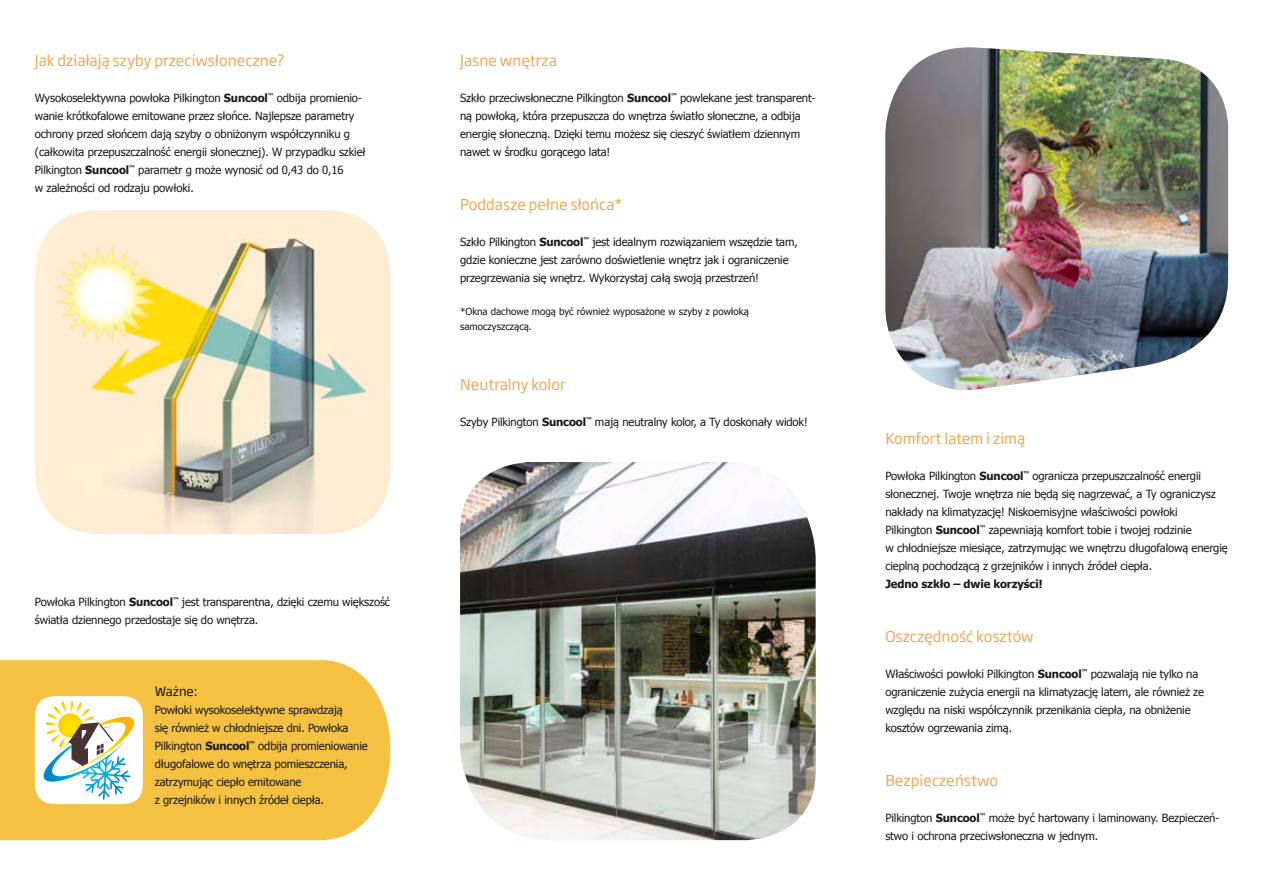
<style>
.page{position:relative;width:1263px;height:893px;background:#fff}
.page>*{position:absolute;margin:0;border:0;box-sizing:border-box;transform-origin:0 0}
.t1{font:15px "Soho Gothic Pro";color:#eda859}
.t2{font:12.75px "Soho Gothic Pro";color:#191918}
.t3{font:11.25px/18px "Tahoma";letter-spacing:-.01em;color:#191918}
.t4{font:700 11.25px "Tahoma";letter-spacing:-.01em;color:#191918}
.t5{font:9.75px/15px "Tahoma";color:#191918}
.s1{font-weight:700}
</style>
<div class="page">
<div style="left:0;top:660px;width:390px;height:180px;background:#f4c143"></div>
<div style="left:35px;top:210px;width:355px;height:324px;background:#feeed4;border-radius:69px"></div>
<img style="left:49px;top:211px;width:341px;height:323px">
<div style="left:35px;top:696px;width:108px;height:108px;background:#fff;border-radius:21px"></div>
<svg style="left:40px;top:701px;width:94px;height:99px"></svg>
<img style="left:885px;top:47px;width:343px;height:343px">
<img style="left:460px;top:462px;width:356px;height:378px">
<h1 class="t1" style="left:35px;top:49px;width:251px">Jak działają szyby przeciwsłoneczne?</h1>
<p class="t3" style="left:35px;top:88px;width:332px">Wysokoselektywna powłoka Pilkington <span class="s1">Suncool</span><sup>™</sup> odbija promienio&shy;wanie krótkofalowe emitowane przez słońce. Najlepsze parametry ochrony przed słońcem dają szyby o obniżonym współczynniku g (całkowita przepuszczalność energii słonecznej). W przypadku szkieł Pilkington <span class="s1">Suncool</span><sup>™</sup> parametr g może wynosić od 0,43 do 0,16<br>w zależności od rodzaju powłoki.</p>
<p class="t3" style="left:35px;top:592px;width:357px">Powłoka Pilkington <span class="s1">Suncool</span><sup>™</sup> jest transparentna, dzięki czemu większość światła dziennego przedostaje się do wnętrza.</p>
<p class="t2" style="left:155px;top:681px;width:44px">Ważne:</p>
<p class="t3" style="left:155px;top:700px;width:214px">Powłoki wysokoselektywne sprawdzają<br>się również w chłodniejsze dni. Powłoka Pilkington <span class="s1">Suncool</span><sup>™</sup> odbija promieniowanie długofalowe do wnętrza pomieszczenia, zatrzymując ciepło emitowane<br>z grzejników i innych źródeł ciepła.</p>
<h1 class="t1" style="left:460px;top:49px;width:98px">Jasne wnętrza</h1>
<p class="t3" style="left:460px;top:88px;width:357px">Szkło przeciwsłoneczne Pilkington <span class="s1">Suncool</span><sup>™</sup> powlekane jest transparent&shy;ną powłoką, która przepuszcza do wnętrza światło słoneczne, a odbija energię słoneczną. Dzięki temu możesz się cieszyć światłem dziennym nawet w środku gorącego lata!</p>
<h1 class="t1" style="left:460px;top:193px;width:164px">Poddasze pełne słońca*</h1>
<p class="t3" style="left:460px;top:232px;width:339px">Szkło Pilkington <span class="s1">Suncool</span><sup>™</sup> jest idealnym rozwiązaniem wszędzie tam, gdzie konieczne jest zarówno doświetlenie wnętrz jak i ograniczenie przegrzewania się wnętrz. Wykorzystaj całą swoją przestrzeń!</p>
<p class="t5" style="left:460px;top:304px;width:290px">*Okna dachowe mogą być również wyposażone w szyby z powłoką samoczyszczącą.</p>
<h1 class="t1" style="left:460px;top:373px;width:107px">Neutralny kolor</h1>
<p class="t3" style="left:460px;top:412px;width:349px">Szyby Pilkington <span class="s1">Suncool</span><sup>™</sup> mają neutralny kolor, a Ty doskonały widok!</p>
<h1 class="t1" style="left:885px;top:427px;width:141px">Komfort latem i zimą</h1>
<p class="t3" style="left:885px;top:466px;width:344px">Powłoka Pilkington <span class="s1">Suncool</span><sup>™</sup> ogranicza przepuszczalność energii słonecznej. Twoje wnętrza nie będą się nagrzewać, a Ty ograniczysz nakłady na klimatyzację! Niskoemisyjne właściwości powłoki<br>Pilkington <span class="s1">Suncool</span><sup>™</sup> zapewniają komfort tobie i twojej rodzinie<br>w chłodniejsze miesiące, zatrzymując we wnętrzu długofalową energię cieplną pochodzącą z grzejników i innych źródeł ciepła.</p>
<p class="t4" style="left:885px;top:576px;width:159px">Jedno szkło – dwie korzyści!</p>
<h1 class="t1" style="left:885px;top:625px;width:150px">Oszczędność kosztów</h1>
<p class="t3" style="left:885px;top:664px;width:320px">Właściwości powłoki Pilkington <span class="s1">Suncool</span><sup>™</sup> pozwalają nie tylko na ograniczenie zużycia energii na klimatyzację latem, ale również ze względu na niski współczynnik przenikania ciepła, na obniżenie kosztów ogrzewania zimą.</p>
<h1 class="t1" style="left:885px;top:769px;width:114px">Bezpieczeństwo</h1>
<p class="t3" style="left:885px;top:808px;width:336px">Pilkington <span class="s1">Suncool</span><sup>™</sup> może być hartowany i laminowany. Bezpieczeń&shy;stwo i ochrona przeciwsłoneczna w jednym.</p>
</div>
